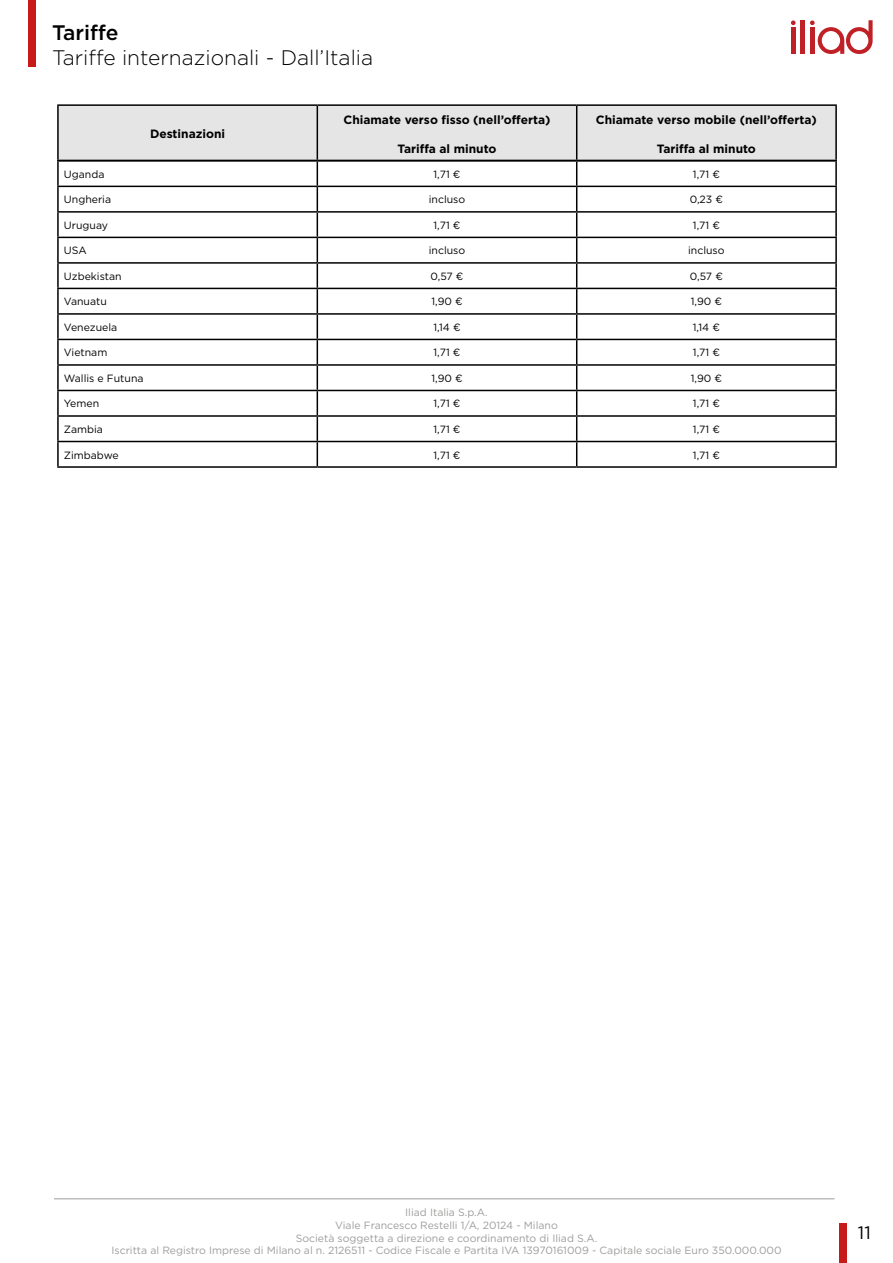
<style>
.page{position:relative;width:893px;height:1263px;background:#fff}
.page>*{position:absolute;margin:0;border:0;box-sizing:border-box;transform-origin:0 0}
.t1{font:300 21px "Gotham";color:#000}
.t2{font:500 21px "Gotham";color:#000}
.t3{font:18px "Gotham";color:#000}
.t4{font:700 12px "Gotham";color:#000}
.t5{font:10.5px/12.6px "Gotham";color:#9d9d9c;text-align:center}
.t6{font:10.5px "Gotham";color:#000}
</style>
<div class="page">
<div style="left:28px;top:0;width:8px;height:67px;background:#c71b19"></div>
<div style="left:839px;top:1224px;width:7px;height:39px;background:#c71b19"></div>
<hr style="left:54px;top:1198px;width:780px;height:1px;background:#9d9d9c">
<hr style="left:791px;top:27px;width:4px;height:27px;background:#bf2126">
<hr style="left:801px;top:20px;width:4px;height:34px;background:#bf2126">
<svg style="left:791px;top:21px;width:4px;height:4px"></svg>
<svg style="left:810px;top:20px;width:63px;height:34px"></svg>
<hr style="left:57px;top:160px;width:260px;height:2px;background:#000">
<hr style="left:57px;top:162px;width:2px;height:24px;background:#000">
<hr style="left:577px;top:160px;width:260px;height:2px;background:#000">
<hr style="left:835px;top:162px;width:2px;height:24px;background:#000">
<hr style="left:57px;top:186px;width:260px;height:1px;background:#000">
<hr style="left:57px;top:187px;width:2px;height:24px;background:#000">
<hr style="left:577px;top:186px;width:260px;height:1px;background:#000">
<hr style="left:835px;top:187px;width:2px;height:24px;background:#000">
<hr style="left:57px;top:211px;width:260px;height:2px;background:#000">
<hr style="left:57px;top:213px;width:2px;height:24px;background:#000">
<hr style="left:577px;top:211px;width:260px;height:2px;background:#000">
<hr style="left:835px;top:213px;width:2px;height:24px;background:#000">
<hr style="left:57px;top:237px;width:260px;height:1px;background:#000">
<hr style="left:57px;top:238px;width:2px;height:24px;background:#000">
<hr style="left:577px;top:237px;width:260px;height:1px;background:#000">
<hr style="left:835px;top:238px;width:2px;height:24px;background:#000">
<hr style="left:57px;top:262px;width:260px;height:2px;background:#000">
<hr style="left:57px;top:264px;width:2px;height:24px;background:#000">
<hr style="left:577px;top:262px;width:260px;height:2px;background:#000">
<hr style="left:835px;top:264px;width:2px;height:24px;background:#000">
<hr style="left:57px;top:288px;width:260px;height:1px;background:#000">
<hr style="left:57px;top:289px;width:2px;height:24px;background:#000">
<hr style="left:577px;top:288px;width:260px;height:1px;background:#000">
<hr style="left:835px;top:289px;width:2px;height:24px;background:#000">
<hr style="left:57px;top:313px;width:260px;height:2px;background:#000">
<hr style="left:57px;top:315px;width:2px;height:24px;background:#000">
<hr style="left:577px;top:313px;width:260px;height:2px;background:#000">
<hr style="left:835px;top:315px;width:2px;height:24px;background:#000">
<hr style="left:57px;top:339px;width:260px;height:1px;background:#000">
<hr style="left:57px;top:340px;width:2px;height:24px;background:#000">
<hr style="left:577px;top:339px;width:260px;height:1px;background:#000">
<hr style="left:835px;top:340px;width:2px;height:24px;background:#000">
<hr style="left:57px;top:364px;width:260px;height:2px;background:#000">
<hr style="left:57px;top:366px;width:2px;height:24px;background:#000">
<hr style="left:577px;top:364px;width:260px;height:2px;background:#000">
<hr style="left:835px;top:366px;width:2px;height:24px;background:#000">
<hr style="left:57px;top:390px;width:260px;height:1px;background:#000">
<hr style="left:57px;top:391px;width:2px;height:24px;background:#000">
<hr style="left:577px;top:390px;width:260px;height:1px;background:#000">
<hr style="left:835px;top:391px;width:2px;height:24px;background:#000">
<hr style="left:57px;top:415px;width:260px;height:2px;background:#000">
<hr style="left:57px;top:417px;width:2px;height:24px;background:#000">
<hr style="left:577px;top:415px;width:260px;height:2px;background:#000">
<hr style="left:835px;top:417px;width:2px;height:24px;background:#000">
<hr style="left:57px;top:441px;width:260px;height:1px;background:#000">
<hr style="left:57px;top:442px;width:2px;height:24px;background:#000">
<hr style="left:577px;top:441px;width:260px;height:1px;background:#000">
<hr style="left:835px;top:442px;width:2px;height:24px;background:#000">
<hr style="left:57px;top:466px;width:260px;height:2px;background:#000">
<hr style="left:317px;top:466px;width:260px;height:2px;background:#000">
<hr style="left:577px;top:466px;width:260px;height:2px;background:#000">
<svg style="left:58px;top:106px;width:778px;height:360px"></svg>
<hr style="left:57px;top:104px;width:260px;height:2px;background:#000">
<hr style="left:57px;top:106px;width:2px;height:54px;background:#000">
<hr style="left:317px;top:104px;width:260px;height:2px;background:#000">
<hr style="left:317px;top:106px;width:1px;height:54px;background:#000">
<hr style="left:577px;top:104px;width:260px;height:2px;background:#000">
<hr style="left:576px;top:106px;width:1px;height:54px;background:#000">
<hr style="left:835px;top:106px;width:2px;height:54px;background:#000">
<hr style="left:57px;top:160px;width:260px;height:1px;background:#000">
<hr style="left:317px;top:160px;width:260px;height:1px;background:#000">
<hr style="left:577px;top:160px;width:260px;height:1px;background:#000">
<h1 class="t2" style="left:52px;top:19px;width:68px">Tariffe</h1>
<h1 class="t1" style="left:52px;top:47px;width:323px">Tariffe internazionali - Dall’Italia</h1>
<p class="t4" style="left:150px;top:127px;width:77px">Destinazioni</p>
<p class="t4" style="left:343px;top:113px;width:209px">Chiamate verso fisso (nell’offerta)</p>
<p class="t4" style="left:397px;top:142px;width:101px">Tariffa al minuto</p>
<p class="t4" style="left:596px;top:113px;width:222px">Chiamate verso mobile (nell’offerta)</p>
<p class="t4" style="left:657px;top:142px;width:101px">Tariffa al minuto</p>
<p class="t6" style="left:64px;top:167px;width:42px">Uganda</p>
<p class="t6" style="left:434px;top:167px;width:28px">1,71 €</p>
<p class="t6" style="left:693px;top:167px;width:28px">1,71 €</p>
<p class="t6" style="left:64px;top:193px;width:49px">Ungheria</p>
<p class="t6" style="left:429px;top:193px;width:38px">incluso</p>
<p class="t6" style="left:690px;top:193px;width:35px">0,23 €</p>
<p class="t6" style="left:64px;top:218px;width:46px">Uruguay</p>
<p class="t6" style="left:434px;top:218px;width:28px">1,71 €</p>
<p class="t6" style="left:693px;top:218px;width:28px">1,71 €</p>
<p class="t6" style="left:64px;top:244px;width:24px">USA</p>
<p class="t6" style="left:429px;top:244px;width:38px">incluso</p>
<p class="t6" style="left:688px;top:244px;width:38px">incluso</p>
<p class="t6" style="left:64px;top:269px;width:59px">Uzbekistan</p>
<p class="t6" style="left:431px;top:269px;width:34px">0,57 €</p>
<p class="t6" style="left:690px;top:269px;width:34px">0,57 €</p>
<p class="t6" style="left:64px;top:295px;width:44px">Vanuatu</p>
<p class="t6" style="left:431px;top:295px;width:33px">1,90 €</p>
<p class="t6" style="left:691px;top:295px;width:33px">1,90 €</p>
<p class="t6" style="left:64px;top:320px;width:55px">Venezuela</p>
<p class="t6" style="left:433px;top:320px;width:29px">1,14 €</p>
<p class="t6" style="left:693px;top:320px;width:29px">1,14 €</p>
<p class="t6" style="left:64px;top:346px;width:45px">Vietnam</p>
<p class="t6" style="left:434px;top:346px;width:28px">1,71 €</p>
<p class="t6" style="left:693px;top:346px;width:28px">1,71 €</p>
<p class="t6" style="left:64px;top:371px;width:81px">Wallis e Futuna</p>
<p class="t6" style="left:431px;top:371px;width:33px">1,90 €</p>
<p class="t6" style="left:691px;top:371px;width:33px">1,90 €</p>
<p class="t6" style="left:64px;top:397px;width:37px">Yemen</p>
<p class="t6" style="left:434px;top:397px;width:28px">1,71 €</p>
<p class="t6" style="left:693px;top:397px;width:28px">1,71 €</p>
<p class="t6" style="left:64px;top:422px;width:41px">Zambia</p>
<p class="t6" style="left:434px;top:422px;width:28px">1,71 €</p>
<p class="t6" style="left:693px;top:422px;width:28px">1,71 €</p>
<p class="t6" style="left:64px;top:448px;width:56px">Zimbabwe</p>
<p class="t6" style="left:434px;top:448px;width:28px">1,71 €</p>
<p class="t6" style="left:693px;top:448px;width:28px">1,71 €</p>
<p class="t5" style="left:111px;top:1206px;width:672px">Iliad Italia S.p.A.<br>Viale Francesco Restelli 1/A, 20124 - Milano<br>Società soggetta a direzione e coordinamento di Iliad S.A.<br>Iscritta al Registro Imprese di Milano al n. 2126511 - Codice Fiscale e Partita IVA 13970161009 - Capitale sociale Euro 350.000.000</p>
<h2 class="t3" style="left:858px;top:1221px;width:14px">11</h2>
</div>
